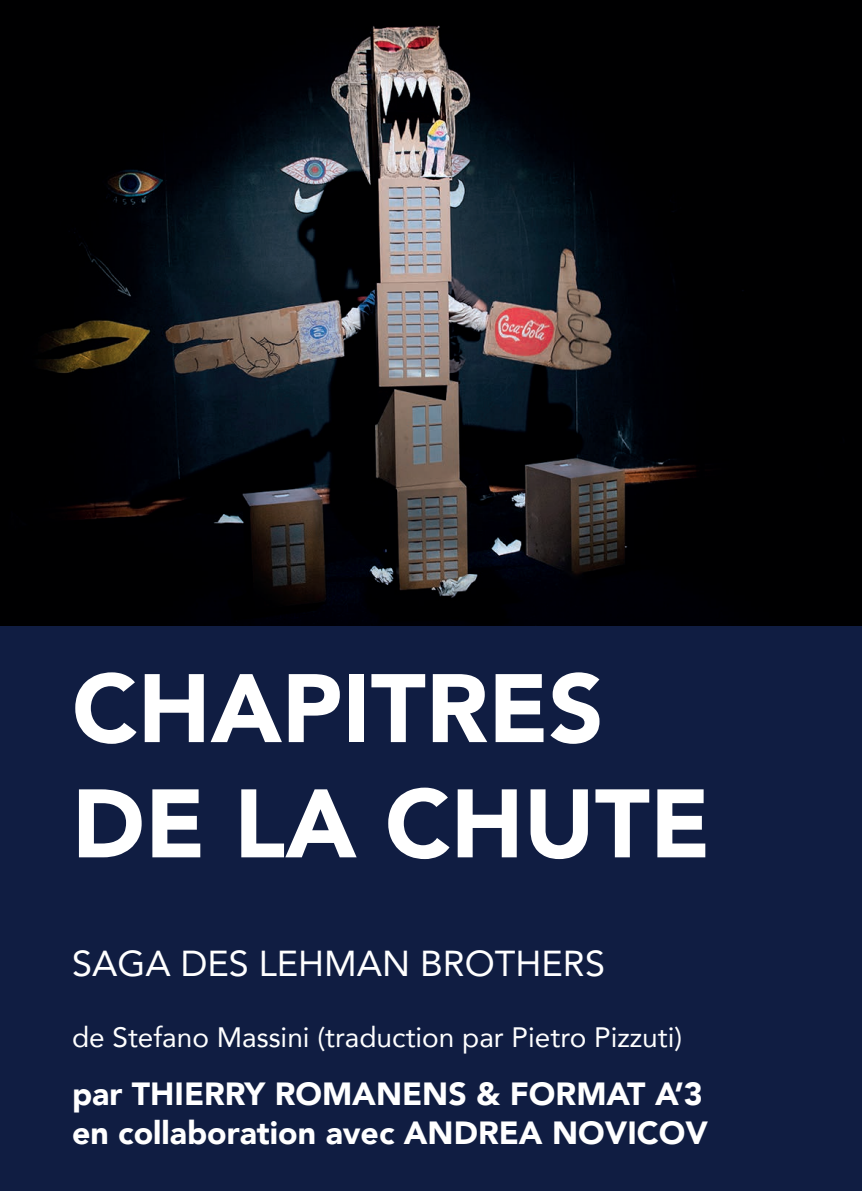
<style>
.page{position:relative;width:862px;height:1191px;background:#fff}
.page>*{position:absolute;margin:0;border:0;box-sizing:border-box;transform-origin:0 0}
.t1{font:900 96px/115.2px "Avenir";color:#fff}
.t2{font:36px "Avenir";color:#fff}
.t3{font:900 32px/38.4px "Avenir";color:#fff}
.t4{font:28px "Avenir";color:#fff}
</style>
<div class="page">
<img style="left:0;top:0;width:862px;height:626px">
<div style="left:0;top:626px;width:862px;height:565px;background:#101d42"></div>
<h1 class="t1" style="left:72px;top:648px;width:640px">CHAPITRES<br>DE LA CHUTE</h1>
<p class="t2" style="left:72px;top:934px;width:534px">SAGA DES LEHMAN BROTHERS</p>
<p class="t4" style="left:72px;top:1015px;width:612px">de Stefano Massini (traduction par Pietro Pizzuti)</p>
<p class="t3" style="left:72px;top:1074px;width:637px">par THIERRY ROMANENS &amp; FORMAT A’3 en collaboration avec ANDREA NOVICOV</p>
</div>
